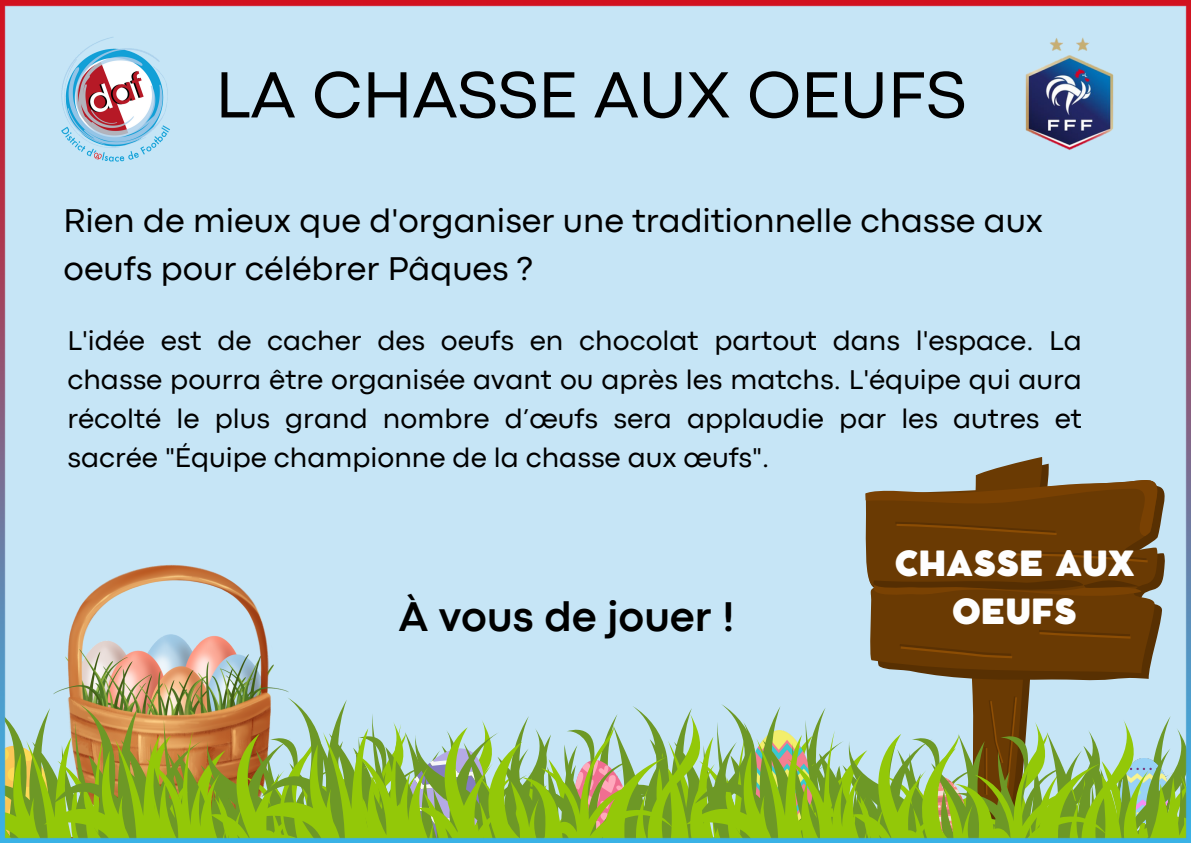
<style>
.page{position:relative;width:1191px;height:843px;background:#fff}
.page>*{position:absolute;margin:0;border:0;box-sizing:border-box;transform-origin:0 0}
.t1{font:68px "Codec Pro";color:#000}
.t2{font:700 43.3px "Codec Pro";color:#000}
.t3{font:34.3px/48px "Codec Pro";color:#000}
.t4{font:800 34.3px "Cocomat Pro";color:#fefefe}
.t5{font:28.3px/39px "Codec Pro";color:#000;text-align:justify}
</style>
<div class="page">
<img style="left:0;top:0;width:1190px;height:842px">
<p class="t1" style="left:215px;top:71px;width:752px">LA CHASSE AUX OEUFS</p>
<p class="t3" style="left:64px;top:199px;width:980px">Rien de mieux que d'organiser une traditionnelle chasse aux oeufs pour célébrer Pâques ?</p>
<p class="t5" style="left:67px;top:322px;width:1015px">L'idée est de cacher des oeufs en chocolat partout dans l'espace. La chasse pourra être organisée avant ou après les matchs. L'équipe qui aura récolté le plus grand nombre d’œufs sera applaudie par les autres et sacrée "Équipe championne de la chasse aux œufs".</p>
<p class="t2" style="left:399px;top:601px;width:337px">À vous de jouer !</p>
<p class="t4" style="left:894px;top:550px;width:241px">CHASSE AUX</p>
<p class="t4" style="left:952px;top:598px;width:126px">OEUFS</p>
</div>
